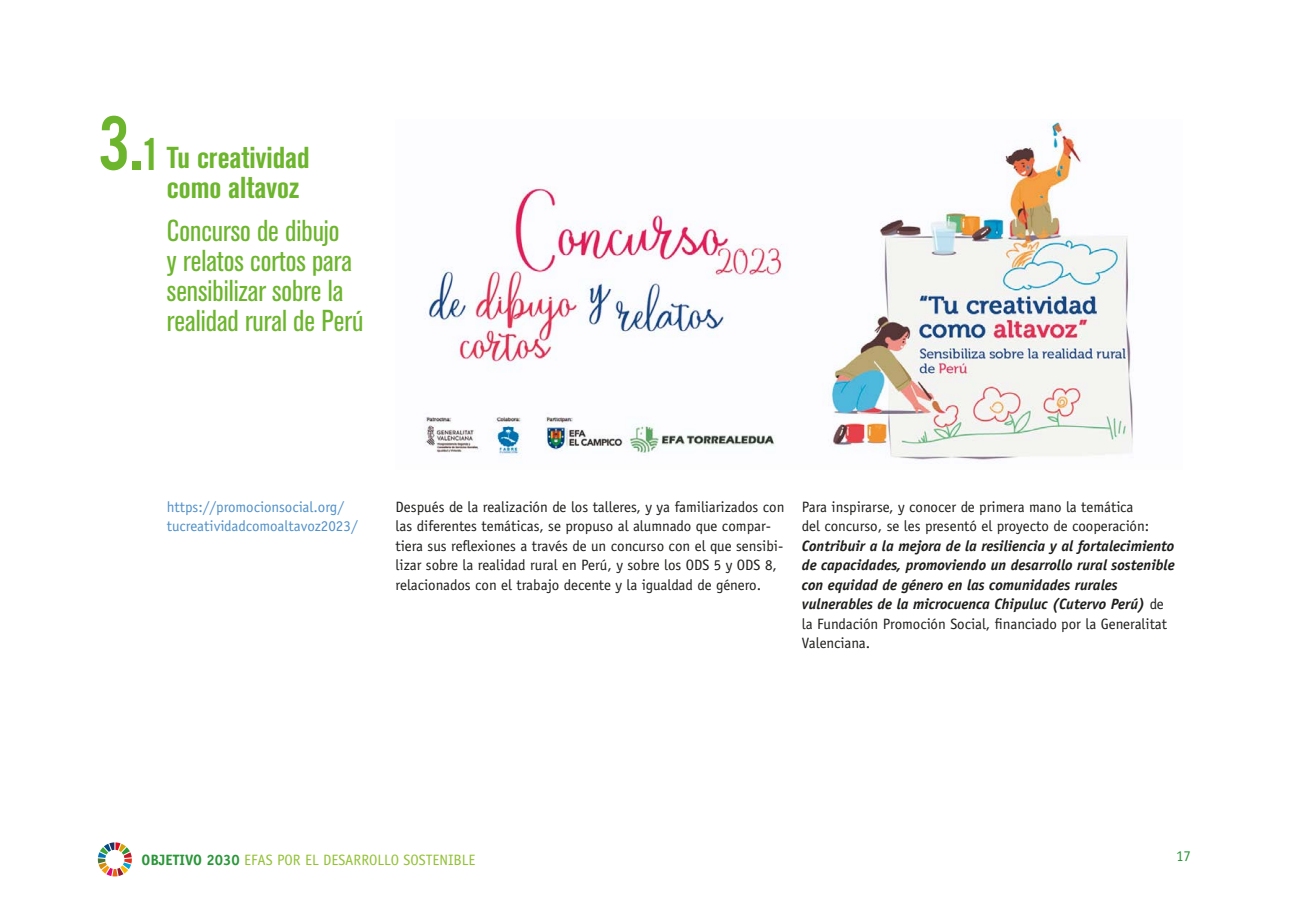
<style>
.page{position:relative;width:1289px;height:919px;background:#fff}
.page>*{position:absolute;margin:0;border:0;box-sizing:border-box;transform-origin:0 0}
.t1{font:60px "Bebas";color:#6cb52d}
.t2{font:condensed 30px/30px "Akzidenz Grotesk BQ";color:#6cb52d}
.t3{font:700 condensed 30px/30px "Akzidenz Grotesk BQ";color:#6cb52d}
.t4{font:15px/19.5px "Officina Sans Std";color:#1d1d1b}
.t5{font:italic 700 15px/19.5px "Officina Sans Std";color:#1d1d1b}
.t6{font:15px/19.5px "Officina Sans Std";color:#4f90c9}
.t7{font:15px "Officina Sans Std";color:#92c134}
.t8{font:15px "Officina Sans Std";color:#299638}
.s1{font-size:36px}
.s2{font-weight:400;font-style:normal}
.s3{font-weight:700;color:#299638}
</style>
<div class="page">
<svg style="left:98px;top:842px;width:34px;height:34px"></svg>
<img style="left:424px;top:120px;width:709px;height:341px">
<h1 class="t1" style="left:98px;top:99px;width:59px">3.<span class="s1">1</span></h1>
<h2 class="t3" style="left:167px;top:143px;width:144px">Tu creatividad como altavoz</h2>
<h2 class="t2" style="left:167px;top:216px;width:198px">Concurso de dibujo<br>y relatos cortos para sensibilizar sobre la realidad rural de Perú</h2>
<p class="t6" style="left:167px;top:497px;width:192px">https://promocionsocial.org/ tucreatividadcomoaltavoz2023/</p>
<p class="t4" style="left:801px;top:497px;width:349px">Para inspirarse, y conocer de primera mano la temática del concurso, se les presentó el proyecto de cooperación:</p>
<p class="t5" style="left:801px;top:536px;width:374px">Contribuir a la mejora de la resiliencia y al fortalecimiento de capacidades, promoviendo un desarrollo rural sostenible con equidad de género en las comunidades rurales vulnerables de la microcuenca Chipuluc (Cutervo Perú) <span class="s2">de la Fundación Promoción Social, financiado por la Generalitat Valenciana.</span></p>
<p class="t4" style="left:395px;top:497px;width:390px">Después de la realización de los talleres, y ya familiarizados con las diferentes temáticas, se propuso al alumnado que compar&shy;tiera sus reflexiones a través de un concurso con el que sensibi&shy;lizar sobre la realidad rural en Perú, y sobre los ODS 5 y ODS 8, relacionados con el trabajo decente y la igualdad de género.</p>
<p class="t7" style="left:141px;top:851px;width:335px"><span class="s3">OBJETIVO 2030</span> EFAS POR EL DESARROLLO SOSTENIBLE</p>
<p class="t8" style="left:1176px;top:847px;width:16px">17</p>
</div>
